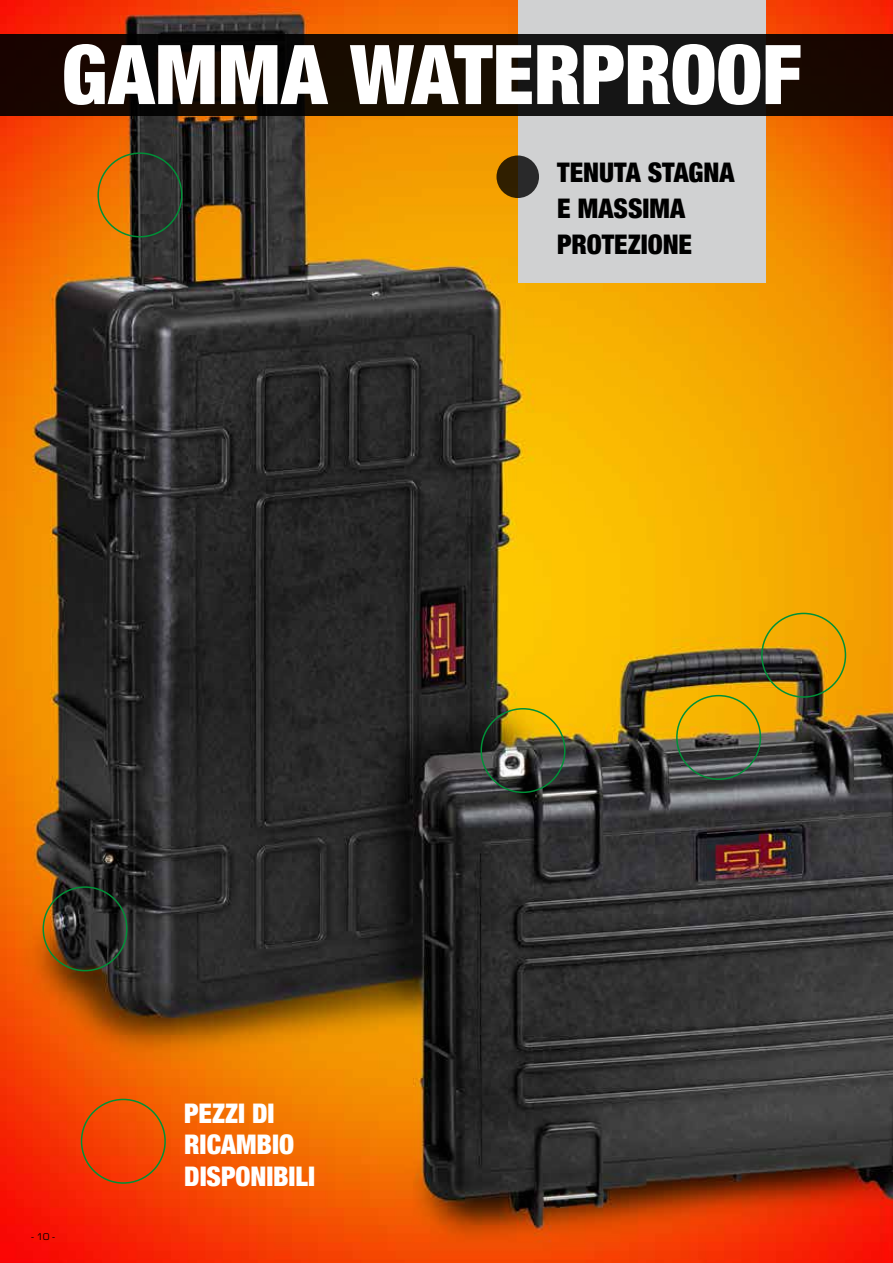
<style>
.page{position:relative;width:893px;height:1263px;background:#fff}
.page>*{position:absolute;margin:0;border:0;box-sizing:border-box;transform-origin:0 0}
.t1{font:900 condensed 82.5px "Helvetica Neue";color:#fff}
.t2{font:900 condensed 27px/36px "Helvetica Neue";color:#000}
.t3{font:900 condensed 27px/31.5px "Helvetica Neue";letter-spacing:-.005em;color:#fff}
.t4{font:9px "Eurostile";color:#000}
</style>
<div class="page">
<img style="left:0;top:0;width:893px;height:1263px">
<div style="left:518px;top:0;width:247px;height:282px;background:#d0d1d2"></div>
<svg style="left:0;top:34px;width:893px;height:82px;background:#150c06"></svg>
<svg style="left:496px;top:155px;width:43px;height:43px"></svg>
<div style="left:761px;top:613px;width:85px;height:85px;border:2px solid #009037;border-radius:50%"></div>
<div style="left:97px;top:152px;width:85px;height:85px;border:2px solid #009037;border-radius:50%"></div>
<div style="left:480px;top:708px;width:86px;height:85px;border:2px solid #009037;border-radius:50%"></div>
<div style="left:43px;top:886px;width:85px;height:85px;border:2px solid #009037;border-radius:50%"></div>
<div style="left:676px;top:695px;width:85px;height:85px;border:2px solid #009037;border-radius:50%"></div>
<div style="left:81px;top:1099px;width:85px;height:85px;border:2px solid #009037;border-radius:50%"></div>
<h1 class="t1" style="left:62px;top:7px;width:742px">GAMMA WATERPROOF</h1>
<p class="t2" style="left:557px;top:153px;width:179px">TENUTA STAGNA<br>E MASSIMA<br>PROTEZIONE</p>
<p class="t4" style="left:31px;top:1232px;width:25px">- 10 -</p>
<p class="t3" style="left:184px;top:1096px;width:132px">PEZZI DI<br>RICAMBIO<br>DISPONIBILI</p>
</div>
